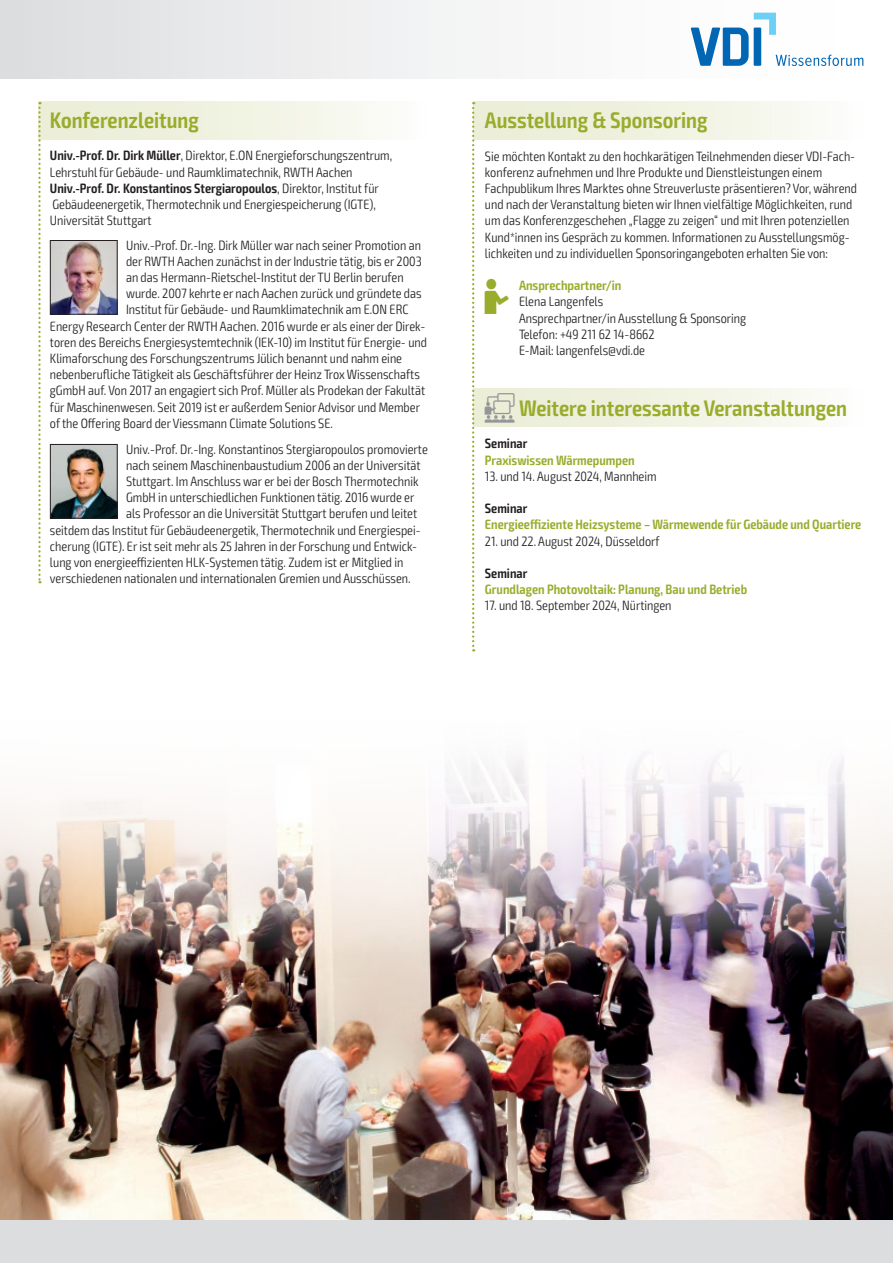
<style>
.page{position:relative;width:893px;height:1263px;background:#fff}
.page>*{position:absolute;margin:0;border:0;box-sizing:border-box;transform-origin:0 0}
.t1{font:600 condensed 22.5px "Exo 2";color:#9aac2c}
.t2{font:300 condensed 13.5px/16.2px "Exo 2";color:#231f20}
.t3{font:600 condensed 13.5px "Exo 2";color:#9aac2c}
.t4{font:600 condensed 13.5px "Exo 2";color:#231f20}
.t5{font:13.5px "VDI Iconset S4 A Regular";color:#9aac2c}
.s1{font-weight:600}
.s2{font-family:"VDI Iconset S4 A Regular";font-weight:400;font-stretch:normal;font-size:15px;color:#939598}
</style>
<div class="page">
<img style="left:0;top:756px;width:893px;height:464px">
<div style="left:0;top:1220px;width:13px;height:43px;background:#dcdddf"></div>
<div style="left:13px;top:1220px;width:880px;height:43px;background:#dcdddf"></div>
<div style="left:0;top:0;width:893px;height:79px;background:linear-gradient(to right,#dfe0e2,#fff)"></div>
<svg style="left:691px;top:13px;width:172px;height:53px"></svg>
<div style="left:473px;top:102px;width:390px;height:37px;background:linear-gradient(to right,#e9ecd2,#fbfcf8)"></div>
<div style="left:38px;top:102px;width:390px;height:37px;background:linear-gradient(to right,#e9ecd2,#fbfcf8)"></div>
<img style="left:52px;top:242px;width:64px;height:71px">
<div style="left:50px;top:240px;width:68px;height:75px;border:1px solid #231f20"></div>
<img style="left:52px;top:446px;width:64px;height:70px">
<div style="left:50px;top:444px;width:68px;height:74px;border:1px solid #231f20"></div>
<div style="left:473px;top:389px;width:391px;height:38px;background:linear-gradient(to right,#e9ecd2,#fbfcf8)"></div>
<svg style="left:38px;top:102px;width:3px;height:481px"></svg>
<svg style="left:472px;top:102px;width:2px;height:549px"></svg>
<h1 class="t1" style="left:50px;top:107px;width:151px">Konferenzleitung</h1>
<p class="t2" style="left:50px;top:148px;width:344px"><span class="s1">Univ.-Prof. Dr. Dirk Müller</span>, Direktor, E.ON Energieforschungszentrum, Lehrstuhl für Gebäude- und Raumklimatechnik, RWTH Aachen <span class="s1">Univ.-Prof. Dr. Konstantinos Stergiaropoulos</span>, Direktor, Institut für Gebäudeenergetik, Thermotechnik und Energiespeicherung (IGTE), Universität Stuttgart</p>
<p class="t2" style="left:126px;top:237px;width:296px">Univ.-Prof. Dr.-Ing. Dirk Müller war nach seiner Promotion an</p>
<p class="t2" style="left:126px;top:253px;width:297px">der RWTH Aachen zunächst in der Industrie tätig, bis er 2003</p>
<p class="t2" style="left:126px;top:269px;width:279px">an das Hermann-Rietschel-Institut der TU Berlin berufen</p>
<p class="t2" style="left:126px;top:286px;width:297px">wurde. 2007 kehrte er nach Aachen zurück und gründete das</p>
<p class="t2" style="left:126px;top:302px;width:284px">Institut für Gebäude- und Raumklimatechnik am E.ON ERC</p>
<p class="t2" style="left:50px;top:318px;width:377px">Energy Research Center der RWTH Aachen. 2016 wurde er als einer der Direk-</p>
<p class="t2" style="left:50px;top:334px;width:379px">toren des Bereichs Energiesystemtechnik (IEK-10) im Institut für Energie- und</p>
<p class="t2" style="left:50px;top:350px;width:354px">Klimaforschung des Forschungszentrums Jülich benannt und nahm eine</p>
<p class="t2" style="left:50px;top:367px;width:371px">nebenberufliche Tätigkeit als Geschäftsführer der Heinz Trox Wissenschafts</p>
<p class="t2" style="left:50px;top:383px;width:377px">gGmbH auf. Von 2017 an engagiert sich Prof. Müller als Prodekan der Fakultät</p>
<p class="t2" style="left:50px;top:399px;width:372px">für Maschinenwesen. Seit 2019 ist er außerdem Senior Advisor und Member</p>
<p class="t2" style="left:50px;top:415px;width:284px">of the Offering Board der Viessmann Climate Solutions SE.</p>
<p class="t2" style="left:126px;top:441px;width:303px">Univ.-Prof. Dr.-Ing. Konstantinos Stergiaropoulos promovierte</p>
<p class="t2" style="left:126px;top:457px;width:296px">nach seinem Maschinenbaustudium 2006 an der Universität</p>
<p class="t2" style="left:126px;top:473px;width:294px">Stuttgart. Im Anschluss war er bei der Bosch Thermotechnik</p>
<p class="t2" style="left:126px;top:490px;width:290px">GmbH in unterschiedlichen Funktionen tätig. 2016 wurde er</p>
<p class="t2" style="left:126px;top:506px;width:292px">als Professor an die Universität Stuttgart berufen und leitet</p>
<p class="t2" style="left:50px;top:522px;width:372px">seitdem das Institut für Gebäudeenergetik, Thermotechnik und Energiespei-</p>
<p class="t2" style="left:50px;top:538px;width:369px">cherung (IGTE). Er ist seit mehr als 25 Jahren in der Forschung und Entwick-</p>
<p class="t2" style="left:50px;top:554px;width:355px">lung von energieeffizienten HLK-Systemen tätig. Zudem ist er Mitglied in</p>
<p class="t2" style="left:50px;top:571px;width:362px">verschiedenen nationalen und internationalen Gremien und Ausschüssen.</p>
<h1 class="t1" style="left:485px;top:107px;width:224px">Ausstellung &amp; Sponsoring</h1>
<p class="t2" style="left:485px;top:148px;width:374px">Sie möchten Kontakt zu den hochkarätigen Teilnehmenden dieser VDI-Fach&shy;konferenz aufnehmen und Ihre Produkte und Dienstleistungen einem Fachpublikum Ihres Marktes ohne Streuverluste präsentieren? Vor, während und nach der Veranstaltung bieten wir Ihnen vielfältige Möglichkeiten, rund um das Konferenzgeschehen „Flagge zu zeigen“ und mit Ihren potenziellen Kund*innen ins Gespräch zu kommen. Informationen zu Ausstellungsmög&shy;lichkeiten und zu individuellen Sponsoringangeboten erhalten Sie von:</p>
<p class="t5" style="left:485px;top:288px;width:26px">A</p>
<p class="t3" style="left:519px;top:277px;width:104px">Ansprechpartner/in</p>
<p class="t2" style="left:519px;top:294px;width:229px">Elena Langenfels<br>Ansprechpartner/in Ausstellung &amp; Sponsoring<br>Telefon: +49 211 62 14-8662<br>E-Mail: langenfels@vdi.de</p>
<h1 class="t1" style="left:485px;top:395px;width:364px"><span class="s2">W</span> Weitere interessante Veranstaltungen</h1>
<p class="t4" style="left:485px;top:436px;width:44px">Seminar</p>
<p class="t3" style="left:485px;top:452px;width:151px">Praxiswissen Wärmepumpen</p>
<p class="t2" style="left:485px;top:468px;width:173px">13. und 14. August 2024, Mannheim</p>
<p class="t4" style="left:485px;top:500px;width:44px">Seminar</p>
<p class="t3" style="left:485px;top:517px;width:378px">Energieeffiziente Heizsysteme – Wärmewende für Gebäude und Quartiere</p>
<p class="t2" style="left:485px;top:533px;width:176px">21. und 22. August 2024, Düsseldorf</p>
<p class="t4" style="left:485px;top:565px;width:44px">Seminar</p>
<p class="t3" style="left:485px;top:581px;width:264px">Grundlagen Photovoltaik: Planung, Bau und Betrieb</p>
<p class="t2" style="left:485px;top:598px;width:188px">17. und 18. September 2024, Nürtingen</p>
</div>
